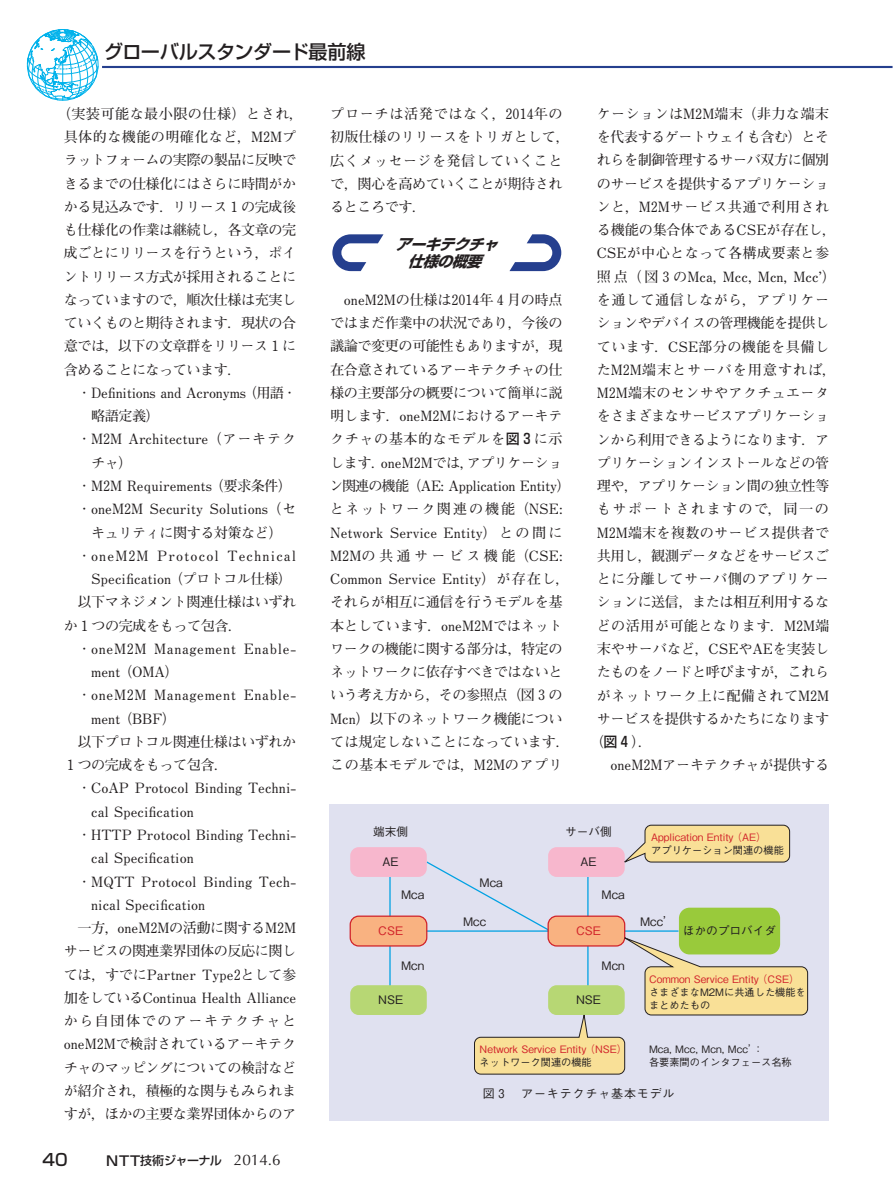
<style>
.page{position:relative;width:893px;height:1191px;background:#fff}
.page>*{position:absolute;margin:0;border:0;box-sizing:border-box;transform-origin:0 0}
.t1{font:500 19.2px "Shin Go Pr 6";letter-spacing:-.02em;color:#231f20}
.t2{font:500 16.5px "Shin Go Pr 6";color:#231f20}
.t3{font:italic 700 15px/16.5px "Shin Go Pr 6";color:#231f20;text-align:center}
.t4{font:700 14.1px/23.2px "Futo Min A101 Pr 6";letter-spacing:-.015em;color:#231f20}
.t5{font:700 14.1px/23.2px "Futo Min A101 Pr 6";letter-spacing:-.035em;color:#231f20}
.t6{font:700 14.1px "Futo Min A101 Pr 6";letter-spacing:.025em;color:#231f20}
.t7{font:700 14.1px "Futo Min A101 Pr 6";letter-spacing:.02em;color:#231f20}
.t8{font:700 14.1px "Futo Min A101 Pr 6";letter-spacing:.045em;color:#231f20}
.t9{font:700 14.1px "Futo Min A101 Pr 6";letter-spacing:.035em;color:#231f20}
.t10{font:700 14.1px "Futo Min A101 Pr 6";letter-spacing:.015em;color:#231f20}
.t11{font:700 14.1px "Futo Min A101 Pr 6";letter-spacing:.075em;color:#231f20}
.t12{font:700 14.1px "Futo Min A101 Pr 6";letter-spacing:.07em;color:#231f20}
.t13{font:700 14.1px "Futo Min A101 Pr 6";letter-spacing:.03em;color:#231f20}
.t14{font:700 14.1px "Futo Min A101 Pr 6";letter-spacing:.105em;color:#231f20}
.t15{font:700 14.1px "Futo Min A101 Pr 6";letter-spacing:.115em;color:#231f20}
.t16{font:500 12px "Shin Go Pro";letter-spacing:-.05em;color:#231f20}
.t17{font:500 12px "Gothic BBB Pr 6";letter-spacing:.07em;color:#231f20}
.t18{font:500 11.7px "Gothic BBB Pro";color:#231f20}
.t19{font:500 11.7px "Gothic BBB Pro";color:#d1232a}
.t20{font:500 10.2px/13.2px "Gothic BBB Pro";color:#231f20}
.t21{font:500 10.2px "Gothic BBB Pro";color:#d1232a}
.s1{font-size:13.5px}
.s2{font-family:"Optima";font-weight:400;font-size:15.3px}
.s3{font-family:"Shin Go Pr 6";font-weight:500}
</style>
<div class="page">
<svg style="left:27px;top:29px;width:72px;height:71px"></svg>
<div style="left:27px;top:29px;width:71px;height:72px;border:1px solid #00b2eb;border-radius:50%"></div>
<hr style="left:102px;top:66px;width:790px;height:2px;background:#253f8e">
<svg style="left:332px;top:234px;width:51px;height:37px"></svg>
<svg style="left:509px;top:234px;width:52px;height:37px"></svg>
<div style="left:329px;top:804px;width:500px;height:316px;background:#e0e1f0"></div>
<hr style="left:389px;top:877px;width:2px;height:112px;background:#00a1e3">
<div style="left:350px;top:847px;width:77px;height:30px;background:#f7b7cd;border-radius:9px"></div>
<div style="left:350px;top:916px;width:77px;height:30px;background:#f9b281;border-radius:9px"></div>
<div style="left:350px;top:915px;width:77px;height:31px;border:1px solid #d1232a;border-radius:9px"></div>
<div style="left:350px;top:985px;width:77px;height:30px;background:#b7d774;border-radius:9px"></div>
<svg style="left:418px;top:824px;width:390px;height:250px"></svg>
<h1 class="t1" style="left:104px;top:36px;width:263px">グローバルスタンダード最前線</h1>
<p class="t5" style="left:64px;top:101px;width:241px;text-indent:-7px">（実装可能な最小限の仕様）とされ，具体的な機能の明確化など，M2Mプラットフォームの実際の製品に反映できるまでの仕様化にはさらに時間がかかる見込みです．リリース 1 の完成後も仕様化の作業は継続し，各文章の完成ごとにリリースを行うという，ポイントリリース方式が採用されることになっていますので，順次仕様は充実していくものと期待されます．現状の合意では，以下の文章群をリリース 1 に含めることになっています．</p>
<p class="t4" style="left:81px;top:380px;width:214px">・ Definitions and Acronyms （用語・</p>
<p class="t4" style="left:91px;top:404px;width:70px">略語定義）</p>
<p class="t4" style="left:81px;top:427px;width:217px">・ M2M Architecture （アーキテク</p>
<p class="t4" style="left:91px;top:450px;width:43px">チャ）</p>
<p class="t4" style="left:81px;top:473px;width:213px">・ M2M Requirements （要求条件）</p>
<p class="t4" style="left:81px;top:497px;width:217px">・ oneM2M Security Solutions （セ</p>
<p class="t5" style="left:91px;top:520px;width:193px">キュリティに関する対策など）</p>
<p class="t11" style="left:81px;top:544px;width:217px">・ oneM2M Protocol Technical</p>
<p class="t4" style="left:91px;top:566px;width:203px">Specification （プロトコル仕様）</p>
<p class="t5" style="left:77px;top:590px;width:220px">以下マネジメント関連仕様はいずれ</p>
<p class="t5" style="left:64px;top:613px;width:180px">か 1 つの完成をもって包含．</p>
<p class="t8" style="left:81px;top:637px;width:217px">・ oneM2M Management Enable-</p>
<p class="t4" style="left:91px;top:659px;width:89px">ment （OMA）</p>
<p class="t8" style="left:81px;top:684px;width:217px">・ oneM2M Management Enable-</p>
<p class="t4" style="left:91px;top:706px;width:87px">ment （BBF）</p>
<p class="t5" style="left:77px;top:729px;width:220px">以下プロトコル関連仕様はいずれか</p>
<p class="t5" style="left:67px;top:752px;width:163px">1 つの完成をもって包含．</p>
<p class="t4" style="left:81px;top:776px;width:217px">・ CoAP Protocol Binding Techni-</p>
<p class="t4" style="left:91px;top:799px;width:104px">cal Specification</p>
<p class="t4" style="left:81px;top:822px;width:217px">・ HTTP Protocol Binding Techni-</p>
<p class="t4" style="left:91px;top:845px;width:104px">cal Specification</p>
<p class="t10" style="left:81px;top:870px;width:217px">・ MQTT Protocol Binding Tech-</p>
<p class="t4" style="left:91px;top:892px;width:116px">nical Specification</p>
<p class="t4" style="left:77px;top:915px;width:220px">一方，oneM2Mの活動に関するM2M</p>
<p class="t5" style="left:64px;top:938px;width:234px">サービスの関連業界団体の反応に関し</p>
<p class="t4" style="left:64px;top:962px;width:234px">ては，すでにPartner Type2として参</p>
<p class="t4" style="left:64px;top:985px;width:234px">加をしているContinua Health Alliance</p>
<p class="t14" style="left:64px;top:1009px;width:234px">から自団体でのアーキテクチャと</p>
<p class="t4" style="left:64px;top:1032px;width:234px">oneM2Mで検討されているアーキテク</p>
<p class="t5" style="left:64px;top:1055px;width:234px">チャのマッピングについての検討など</p>
<p class="t5" style="left:64px;top:1078px;width:234px">が紹介され，積極的な関与もみられま</p>
<p class="t5" style="left:64px;top:1101px;width:234px">すが，ほかの主要な業界団体からのア</p>
<p class="t2" style="left:43px;top:1145px;width:27px">40</p>
<p class="t16" style="left:106px;top:1150px;width:176px"><span class="s1">NTT</span>技術ジャーナル　<span class="s2">2014.6</span></p>
<p class="t4" style="left:330px;top:102px;width:241px">プローチは活発ではなく，2014年の初版仕様のリリースをトリガとして，広くメッセージを発信していくことで，関心を高めていくことが期待されるところです．</p>
<p class="t3" style="left:395px;top:236px;width:112px">アーキテクチャ仕様の概要</p>
<p class="t4" style="left:329px;top:287px;width:243px;text-align:center">oneM2Mの仕様は2014年４月の時点<br>ではまだ作業中の状況であり，今後の議論で変更の可能性もありますが，現在合意されているアーキテクチャの仕様の主要部分の概要について簡単に説明します．oneM2Mにおけるアーキテクチャの基本的なモデルを<span class="s3">図 3</span> に示します．oneM2Mでは，アプリケーション関連の機能（AE: Application Entity）とネットワーク関連の機能（NSE:<br>Network Service Entity）との間に<br>M2Mの共通サービス機能（CSE:<br>Common Service Entity）が存在し，それらが相互に通信を行うモデルを基本としています．oneM2Mではネットワークの機能に関する部分は，特定のネットワークに依存すべきではないという考え方から，その参照点（図 3 の<br>Mcn）以下のネットワーク機能については規定しないことになっています．この基本モデルでは，M2Mのアプリ</p>
<p class="t6" style="left:597px;top:103px;width:234px">ケーションはM2M端末（非力な端末</p>
<p class="t5" style="left:597px;top:125px;width:234px">を代表するゲートウェイも含む）とそ</p>
<p class="t5" style="left:597px;top:148px;width:234px">れらを制御管理するサーバ双方に個別</p>
<p class="t5" style="left:597px;top:171px;width:234px">のサービスを提供するアプリケーショ</p>
<p class="t6" style="left:597px;top:196px;width:234px">ンと，M2Mサービス共通で利用され</p>
<p class="t4" style="left:597px;top:218px;width:241px">る機能の集合体であるCSEが存在し，</p>
<p class="t6" style="left:597px;top:242px;width:234px">CSEが中心となって各構成要素と参</p>
<p class="t4" style="left:597px;top:264px;width:241px">照点（図 3 のMca, Mcc, Mcn, Mcc’）</p>
<p class="t9" style="left:597px;top:289px;width:234px">を通して通信しながら，アプリケー</p>
<p class="t5" style="left:597px;top:311px;width:234px">ションやデバイスの管理機能を提供し</p>
<p class="t9" style="left:597px;top:335px;width:234px">ています．CSE部分の機能を具備し</p>
<p class="t12" style="left:597px;top:358px;width:241px">たM2M端末とサーバを用意すれば，</p>
<p class="t7" style="left:597px;top:382px;width:234px">M2M端末のセンサやアクチュエータ</p>
<p class="t5" style="left:597px;top:404px;width:234px">をさまざまなサービスアプリケーショ</p>
<p class="t5" style="left:597px;top:427px;width:234px">ンから利用できるようになります．ア</p>
<p class="t5" style="left:597px;top:450px;width:234px">プリケーションインストールなどの管</p>
<p class="t5" style="left:597px;top:473px;width:234px">理や，アプリケーション間の独立性等</p>
<p class="t15" style="left:597px;top:498px;width:234px">もサポートされますので，同一の</p>
<p class="t7" style="left:597px;top:521px;width:234px">M2M端末を複数のサービス提供者で</p>
<p class="t5" style="left:597px;top:543px;width:234px">共用し，観測データなどをサービスご</p>
<p class="t13" style="left:597px;top:568px;width:234px">とに分離してサーバ側のアプリケー</p>
<p class="t5" style="left:597px;top:590px;width:234px">ションに送信，または相互利用するな</p>
<p class="t6" style="left:597px;top:614px;width:234px">どの活用が可能となります．M2M端</p>
<p class="t4" style="left:597px;top:636px;width:234px">末やサーバなど，CSEやAEを実装し</p>
<p class="t5" style="left:597px;top:660px;width:234px">たものをノードと呼びますが，これら</p>
<p class="t7" style="left:597px;top:684px;width:234px">がネットワーク上に配備されてM2M</p>
<p class="t5" style="left:597px;top:706px;width:234px">サービスを提供するかたちになります</p>
<p class="t4" style="left:590px;top:729px;width:64px">（<span class="s3">図 4</span> ）．</p>
<p class="t4" style="left:610px;top:753px;width:220px">oneM2Mアーキテクチャが提供する</p>
<p class="t18" style="left:373px;top:822px;width:37px">端末側</p>
<p class="t18" style="left:383px;top:852px;width:18px">AE</p>
<p class="t18" style="left:480px;top:873px;width:25px">Mca</p>
<p class="t18" style="left:565px;top:822px;width:48px">サーバ側</p>
<p class="t18" style="left:580px;top:852px;width:18px">AE</p>
<p class="t18" style="left:401px;top:885px;width:25px">Mca</p>
<p class="t18" style="left:601px;top:885px;width:25px">Mca</p>
<p class="t21" style="left:651px;top:829px;width:117px">Application Entity （AE）</p>
<p class="t20" style="left:651px;top:842px;width:134px">アプリケーション関連の機能</p>
<p class="t19" style="left:378px;top:921px;width:26px">CSE</p>
<p class="t18" style="left:463px;top:912px;width:25px">Mcc</p>
<p class="t18" style="left:640px;top:912px;width:36px">Mcc’</p>
<p class="t19" style="left:576px;top:921px;width:26px">CSE</p>
<p class="t18" style="left:401px;top:956px;width:25px">Mcn</p>
<p class="t18" style="left:601px;top:956px;width:25px">Mcn</p>
<p class="t18" style="left:683px;top:921px;width:95px">ほかのプロバイダ</p>
<p class="t18" style="left:378px;top:990px;width:26px">NSE</p>
<p class="t21" style="left:649px;top:970px;width:152px">Common Service Entity （CSE）</p>
<p class="t20" style="left:649px;top:984px;width:158px">さまざまなM2Mに共通した機能をまとめたもの</p>
<p class="t20" style="left:649px;top:1041px;width:144px">Mca, Mcc, Mcn, Mcc’：<br>各要素間のインタフェース名称</p>
<p class="t17" style="left:483px;top:1084px;width:193px">図 3 　アーキテクチャ基本モデル</p>
<p class="t18" style="left:576px;top:990px;width:26px">NSE</p>
<p class="t21" style="left:480px;top:1041px;width:149px">Network Service Entity （NSE）</p>
<p class="t20" style="left:480px;top:1054px;width:114px">ネットワーク関連の機能</p>
</div>
